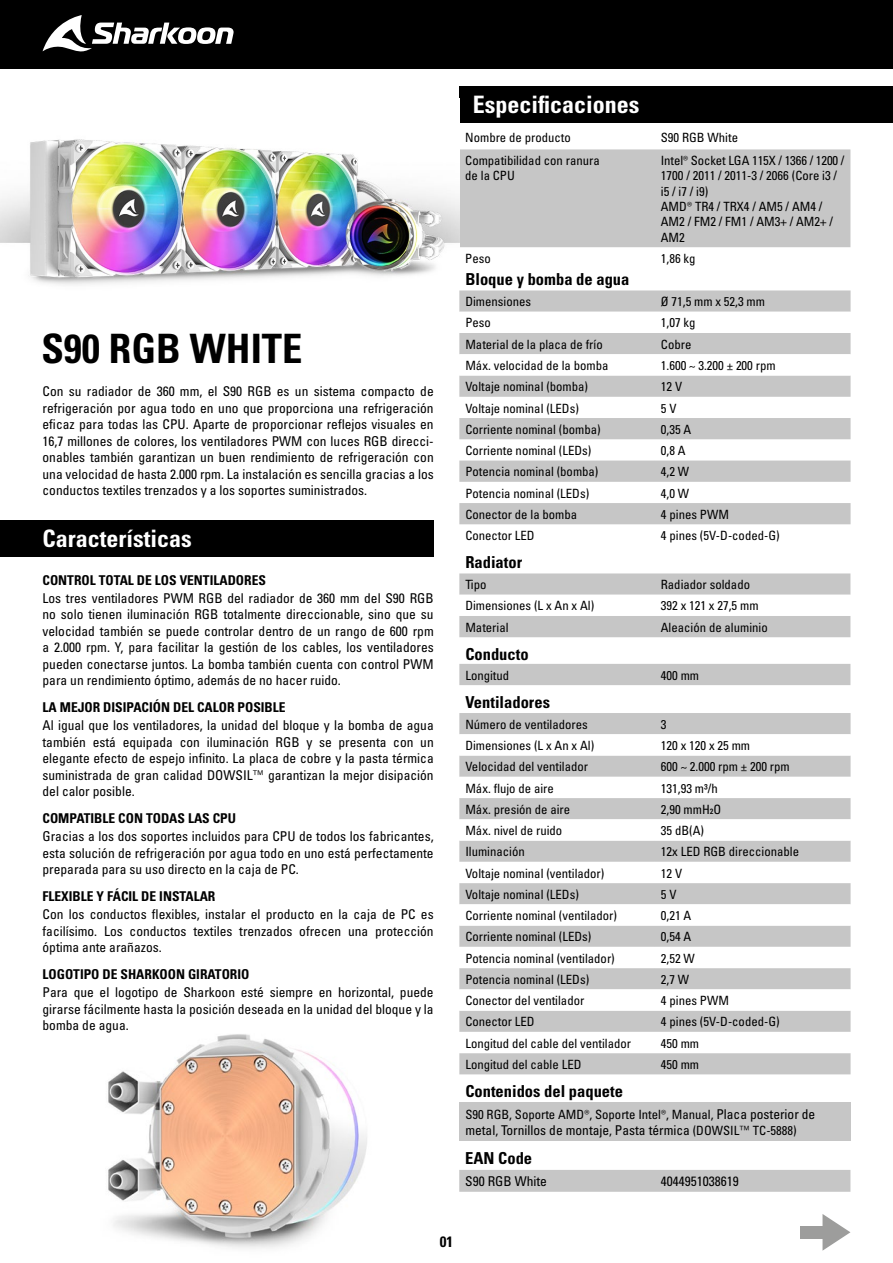
<style>
.page{position:relative;width:893px;height:1263px;background:#fff}
.page>*{position:absolute;margin:0;border:0;box-sizing:border-box;transform-origin:0 0}
.t1{font:40.5px "Univers LTCYR 67 Bold Cond";color:#000}
.t2{font:24px "Univers LTCYR 67 Bold Cond";color:#fff}
.t3{font:16.5px "Univers LTCYR 67 Bold Cond";color:#000}
.t4{font:15px "Univers LTCYR 67 Bold Cond";color:#000}
.t5{font:condensed 13.5px/16.5px "Univers LTCYR 57";color:#000;text-align:justify}
.t6{font:13.5px "Univers LTCYR 67 Bold Cond";color:#000}
.t7{font:condensed 12.75px/15.3px "Univers LTCYR 57";color:#000}
.s1{font-size:13.5px}
.s2{font-size:12.75px}
</style>
<div class="page">
<div style="left:0;top:0;width:893px;height:69px;background:#000"></div>
<svg style="left:43px;top:15px;width:191px;height:37px"></svg>
<img style="left:108px;top:1034px;width:259px;height:215px">
<div style="left:459px;top:86px;width:434px;height:37px;background:#000"></div>
<div style="left:459px;top:149px;width:391px;height:98px;background:#c6c6c6"></div>
<svg style="left:459px;top:573px;width:391px;height:64px"></svg>
<div style="left:459px;top:713px;width:391px;height:361px;background:#c6c6c6"></div>
<svg style="left:459px;top:734px;width:391px;height:319px"></svg>
<div style="left:459px;top:1102px;width:391px;height:38px;background:#c6c6c6"></div>
<div style="left:459px;top:1170px;width:391px;height:22px;background:#c6c6c6"></div>
<svg style="left:822px;top:1214px;width:28px;height:37px"></svg>
<div style="left:800px;top:1226px;width:25px;height:12px;background:#9d9d9c"></div>
<img style="left:0;top:139px;width:459px;height:146px">
<div style="left:0;top:520px;width:434px;height:37px;background:#000"></div>
<svg style="left:459px;top:290px;width:391px;height:234px;fill:#c6c6c6"></svg>
<svg style="left:459px;top:312px;width:391px;height:63px"></svg>
<div style="left:459px;top:664px;width:391px;height:21px;background:#c6c6c6"></div>
<p class="t1" style="left:41px;top:324px;width:262px">S90 RGB WHITE</p>
<p class="t5" style="left:43px;top:383px;width:393px">Con su radiador de 360 mm, el S90 RGB es un sistema compacto de refrigeración por agua todo en uno que proporciona una refrigeración eficaz para todas las CPU. Aparte de proporcionar reflejos visuales en 16,7 millones de colores, los ventiladores PWM con luces RGB direcci&shy;onables también garantizan un buen rendimiento de refrigeración con una velocidad de hasta 2.000 rpm. La instalación es sencilla gracias a los conductos textiles trenzados y a los soportes suministrados.</p>
<p class="t2" style="left:43px;top:523px;width:151px">Características</p>
<p class="t6" style="left:43px;top:572px;width:225px">CONTROL TOTAL DE LOS VENTILADORES</p>
<p class="t5" style="left:43px;top:589px;width:393px">Los tres ventiladores PWM RGB del radiador de 360 mm del S90 RGB no solo tienen iluminación RGB totalmente direccionable, sino que su velocidad también se puede controlar dentro de un rango de 600 rpm a 2.000 rpm. Y, para facilitar la gestión de los cables, los ventiladores pueden conectarse juntos. La bomba también cuenta con control PWM para un rendimiento óptimo, además de no hacer ruido.</p>
<p class="t6" style="left:43px;top:699px;width:245px">LA MEJOR DISIPACIÓN DEL CALOR POSIBLE</p>
<p class="t5" style="left:43px;top:717px;width:393px">Al igual que los ventiladores, la unidad del bloque y la bomba de agua también está equipada con iluminación RGB y se presenta con un elegante efecto de espejo infinito. La placa de cobre y la pasta térmica suministrada de gran calidad DOWSIL™ garantizan la mejor disipación del calor posible.</p>
<p class="t6" style="left:43px;top:810px;width:195px">COMPATIBLE CON TODAS LAS CPU</p>
<p class="t5" style="left:43px;top:828px;width:393px">Gracias a los dos soportes incluidos para CPU de todos los fabricantes, esta solución de refrigeración por agua todo en uno está perfectamente preparada para su uso directo en la caja de PC.</p>
<p class="t6" style="left:43px;top:888px;width:174px">FLEXIBLE Y FÁCIL DE INSTALAR</p>
<p class="t5" style="left:43px;top:906px;width:393px">Con los conductos flexibles, instalar el producto en la caja de PC es facilísimo. Los conductos textiles trenzados ofrecen una protección óptima ante arañazos.</p>
<p class="t6" style="left:43px;top:966px;width:208px">LOGOTIPO DE SHARKOON GIRATORIO</p>
<p class="t5" style="left:43px;top:984px;width:393px">Para que el logotipo de Sharkoon esté siempre en horizontal, puede girarse fácilmente hasta la posición deseada en la unidad del bloque y la bomba de agua.</p>
<p class="t2" style="left:473px;top:90px;width:168px">Especificaciones</p>
<p class="t7" style="left:465px;top:130px;width:107px">Nombre de producto</p>
<p class="t7" style="left:661px;top:130px;width:79px">S90 RGB White</p>
<p class="t7" style="left:465px;top:153px;width:136px">Compatibilidad con ranura de la CPU</p>
<p class="t7" style="left:661px;top:153px;width:185px">Intel® Socket LGA 115X / 1366 / 1200 /<br>1700 / 2011 / 2011-3 / 2066 (Core i3 / i5 / i7 / i9)<br>AMD® TR4 / TRX4 / AM5 / AM4 /<br>AM2 / FM2 / FM1 / AM3+ / AM2+ /<br>AM2</p>
<p class="t7" style="left:465px;top:250px;width:27px">Peso</p>
<p class="t7" style="left:661px;top:250px;width:36px">1,86 kg</p>
<p class="t3" style="left:465px;top:269px;width:166px">Bloque y bomba de agua</p>
<p class="t7" style="left:465px;top:294px;width:67px">Dimensiones</p>
<p class="t7" style="left:661px;top:294px;width:106px">Ø 71,5 mm x 52,3 mm</p>
<p class="t7" style="left:465px;top:315px;width:27px">Peso</p>
<p class="t7" style="left:661px;top:315px;width:36px">1,07 kg</p>
<p class="t7" style="left:465px;top:336px;width:139px">Material de la placa de frío</p>
<p class="t7" style="left:661px;top:336px;width:32px">Cobre</p>
<p class="t7" style="left:465px;top:357px;width:145px">Máx. velocidad de la bomba</p>
<p class="t7" style="left:661px;top:357px;width:116px">1.600 ~ 3.200 ± 200 rpm</p>
<p class="t7" style="left:465px;top:379px;width:124px">Voltaje nominal (bomba)</p>
<p class="t7" style="left:661px;top:379px;width:23px">12 V</p>
<p class="t7" style="left:465px;top:400px;width:115px">Voltaje nominal (LEDs)</p>
<p class="t7" style="left:661px;top:400px;width:17px">5 V</p>
<p class="t7" style="left:465px;top:421px;width:137px">Corriente nominal (bomba)</p>
<p class="t7" style="left:661px;top:421px;width:32px">0,35 A</p>
<p class="t7" style="left:465px;top:442px;width:128px">Corriente nominal (LEDs)</p>
<p class="t7" style="left:661px;top:442px;width:26px">0,8 A</p>
<p class="t7" style="left:465px;top:464px;width:135px">Potencia nominal (bomba)</p>
<p class="t7" style="left:661px;top:464px;width:30px">4,2 W</p>
<p class="t7" style="left:465px;top:485px;width:125px">Potencia nominal (LEDs)</p>
<p class="t7" style="left:661px;top:485px;width:30px">4,0 W</p>
<p class="t7" style="left:465px;top:506px;width:113px">Conector de la bomba</p>
<p class="t7" style="left:661px;top:506px;width:69px">4 pines PWM</p>
<p class="t7" style="left:465px;top:527px;width:71px">Conector LED</p>
<p class="t7" style="left:661px;top:527px;width:120px">4 pines (5V-D-coded-G)</p>
<p class="t3" style="left:465px;top:552px;width:58px">Radiator</p>
<p class="t7" style="left:465px;top:577px;width:23px">Tipo</p>
<p class="t7" style="left:661px;top:577px;width:91px">Radiador soldado</p>
<p class="t7" style="left:465px;top:598px;width:130px">Dimensiones (L x An x Al)</p>
<p class="t7" style="left:661px;top:598px;width:99px">392 x 121 x 27,5 mm</p>
<p class="t7" style="left:465px;top:619px;width:45px">Material</p>
<p class="t7" style="left:661px;top:619px;width:108px">Aleación de aluminio</p>
<p class="t3" style="left:465px;top:644px;width:65px">Conducto</p>
<p class="t7" style="left:465px;top:667px;width:45px">Longitud</p>
<p class="t7" style="left:661px;top:667px;width:40px">400 mm</p>
<p class="t3" style="left:465px;top:691px;width:86px">Ventiladores</p>
<p class="t7" style="left:465px;top:716px;width:124px">Número de ventiladores</p>
<p class="t7" style="left:661px;top:716px;width:7px">3</p>
<p class="t7" style="left:465px;top:737px;width:130px">Dimensiones (L x An x Al)</p>
<p class="t7" style="left:661px;top:737px;width:91px">120 x 120 x 25 mm</p>
<p class="t7" style="left:465px;top:759px;width:124px">Velocidad del ventilador</p>
<p class="t7" style="left:661px;top:759px;width:130px">600 ~ 2.000 rpm ± 200 rpm</p>
<p class="t7" style="left:465px;top:780px;width:90px">Máx. flujo de aire</p>
<p class="t7" style="left:661px;top:780px;width:58px">131,93 m³/h</p>
<p class="t7" style="left:465px;top:801px;width:106px">Máx. presión de aire</p>
<p class="t7" style="left:661px;top:801px;width:62px">2,90 mmH₂O</p>
<p class="t7" style="left:465px;top:822px;width:99px">Máx. nivel de ruido</p>
<p class="t7" style="left:661px;top:822px;width:45px">35 dB(A)</p>
<p class="t7" style="left:465px;top:844px;width:61px">Iluminación</p>
<p class="t7" style="left:661px;top:844px;width:140px">12x LED RGB direccionable</p>
<p class="t7" style="left:465px;top:865px;width:141px">Voltaje nominal (ventilador)</p>
<p class="t7" style="left:661px;top:865px;width:23px">12 V</p>
<p class="t7" style="left:465px;top:886px;width:115px">Voltaje nominal (LEDs)</p>
<p class="t7" style="left:661px;top:886px;width:17px">5 V</p>
<p class="t7" style="left:465px;top:907px;width:153px">Corriente nominal (ventilador)</p>
<p class="t7" style="left:661px;top:907px;width:32px">0,21 A</p>
<p class="t7" style="left:465px;top:929px;width:128px">Corriente nominal (LEDs)</p>
<p class="t7" style="left:661px;top:929px;width:32px">0,54 A</p>
<p class="t7" style="left:465px;top:950px;width:151px">Potencia nominal (ventilador)</p>
<p class="t7" style="left:661px;top:950px;width:35px">2,52 W</p>
<p class="t7" style="left:465px;top:971px;width:125px">Potencia nominal (LEDs)</p>
<p class="t7" style="left:661px;top:971px;width:30px">2,7 W</p>
<p class="t7" style="left:465px;top:992px;width:120px">Conector del ventilador</p>
<p class="t7" style="left:661px;top:992px;width:69px">4 pines PWM</p>
<p class="t7" style="left:465px;top:1014px;width:71px">Conector LED</p>
<p class="t7" style="left:661px;top:1014px;width:120px">4 pines (5V-D-coded-G)</p>
<p class="t7" style="left:465px;top:1035px;width:167px">Longitud del cable del ventilador</p>
<p class="t7" style="left:661px;top:1035px;width:40px">450 mm</p>
<p class="t7" style="left:465px;top:1056px;width:118px">Longitud del cable LED</p>
<p class="t7" style="left:661px;top:1056px;width:40px">450 mm</p>
<p class="t3" style="left:465px;top:1081px;width:159px">Contenidos del paquete</p>
<p class="t7" style="left:465px;top:1106px;width:351px">S90 RGB, Soporte AMD®, Soporte Intel®, Manual, <span class="s1">Placa posterior de</span></p>
<p class="t5" style="left:465px;top:1121px;width:333px">metal<span class="s2">,</span> Tornillos de montaje<span class="s2">,</span> Pasta térmica <span class="s2">(DOWSIL™ TC-5888)</span></p>
<p class="t3" style="left:465px;top:1148px;width:68px">EAN Code</p>
<p class="t5" style="left:465px;top:1173px;width:83px">S90 RGB White</p>
<p class="t5" style="left:661px;top:1173px;width:79px">4044951038619</p>
<p class="t4" style="left:440px;top:1232px;width:15px">01</p>
</div>
